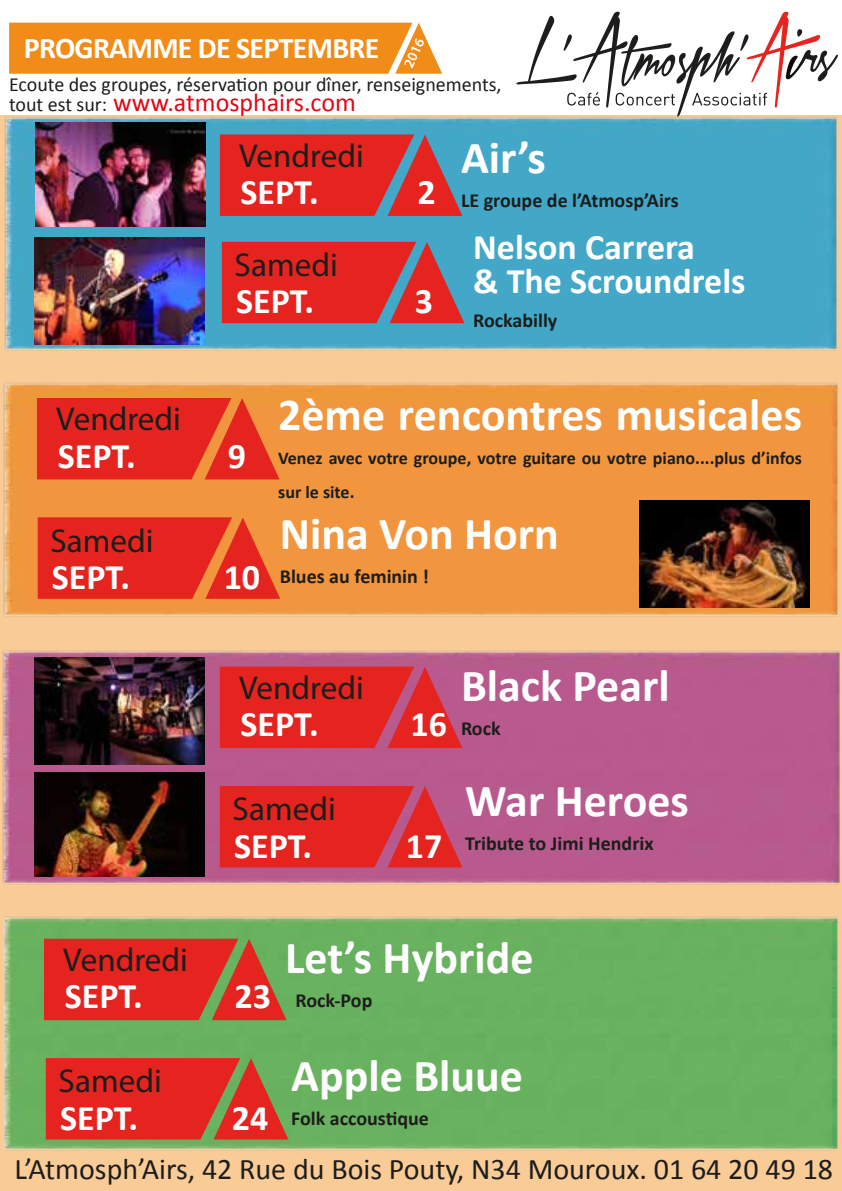
<style>
.page{position:relative;width:842px;height:1191px;background:#fff}
.page>*{position:absolute;margin:0;border:0;box-sizing:border-box;transform-origin:0 0}
.t1{font:700 46px "Calibri";color:#fff}
.t2{font:700 36px/34px "Calibri";color:#fff}
.t3{font:33.2px "Myriad Pro";color:#1d1d1b}
.t4{font:700 30.2px "Calibri";color:#fff}
.t5{font:30px "Calibri";color:#1d1d1b}
.t6{font:700 30px "Calibri";letter-spacing:-.025em;color:#fff}
.t7{font:26px "Calibri";color:#e30613}
.t8{font:700 20px "Calibri";color:#1d1d1b}
.t9{font:20px "Calibri";color:#1d1d1b}
.t10{font:700 18px/34px "Calibri";color:#1d1d1b}
.t11{font:600 14.4px "Myriad Pro";color:#fff}
.s1{font-size:20px;color:#1d1d1b}
.s2{font-size:36px;color:#fff}
</style>
<div class="page">
<img style="left:0;top:73px;width:842px;height:238px">
<img style="left:0;top:311px;width:842px;height:268px">
<img style="left:0;top:579px;width:842px;height:266px">
<img style="left:0;top:845px;width:842px;height:346px">
<svg style="left:220px;top:134px;width:242px;height:82px"></svg>
<svg style="left:222px;top:242px;width:242px;height:81px"></svg>
<svg style="left:37px;top:398px;width:243px;height:81px"></svg>
<svg style="left:38px;top:517px;width:242px;height:82px"></svg>
<svg style="left:220px;top:666px;width:242px;height:82px"></svg>
<svg style="left:220px;top:786px;width:242px;height:81px"></svg>
<svg style="left:44px;top:938px;width:243px;height:82px"></svg>
<svg style="left:46px;top:1058px;width:242px;height:81px"></svg>
<img style="left:35px;top:123px;width:170px;height:103px">
<img style="left:34px;top:238px;width:170px;height:106px">
<img style="left:639px;top:501px;width:170px;height:106px">
<img style="left:34px;top:658px;width:170px;height:106px">
<img style="left:34px;top:773px;width:170px;height:104px">
<svg style="left:516px;top:12px;width:322px;height:105px"></svg>
<div style="left:9px;top:23px;width:433px;height:51px;background:#f28c18"></div>
<h3 class="t6" style="left:24px;top:29px;width:357px">PROGRAMME DE SEPTEMBRE</h3>
<p class="t11" style="left:399px;top:63px;width:32px;rotate:-65deg">2016</p>
<h3 class="t4" style="left:23px;top:34px;width:236px">PROGRAMME DE s</h3>
<p class="t9" style="left:9px;top:72px;width:494px">Ecoute des groupes, réservation pour dîner, renseignements,</p>
<h3 class="t7" style="left:9px;top:86px;width:348px"><span class="s1">tout est sur:</span> www.atmosphairs.com</h3>
<h3 class="t3" style="left:239px;top:135px;width:126px">Vendredi</h3>
<h1 class="t1" style="left:461px;top:128px;width:86px">Air’s</h1>
<p class="t8" style="left:461px;top:187px;width:219px">LE groupe de l’Atmosp’Airs</p>
<h2 class="t2" style="left:473px;top:229px;width:274px">Nelson Carrera<br>&amp; The Scroundrels</h2>
<p class="t8" style="left:473px;top:307px;width:86px">Rockabilly</p>
<h2 class="t2" style="left:241px;top:175px;width:80px">SEPT.</h2>
<h2 class="t2" style="left:418px;top:175px;width:20px">2</h2>
<h3 class="t3" style="left:235px;top:244px;width:105px">Samedi</h3>
<h2 class="t2" style="left:236px;top:284px;width:80px">SEPT.</h2>
<h2 class="t2" style="left:415px;top:284px;width:20px">3</h2>
<h3 class="t3" style="left:56px;top:399px;width:126px">Vendredi</h3>
<h1 class="t1" style="left:278px;top:385px;width:525px">2ème rencontres musicales</h1>
<p class="t10" style="left:278px;top:441px;width:525px">Venez avec votre groupe, votre guitare ou votre piano....plus d’infos sur le site.</p>
<h1 class="t1" style="left:280px;top:505px;width:281px">Nina Von Horn</h1>
<h2 class="t2" style="left:52px;top:560px;width:80px">SEPT.</h2>
<p class="t8" style="left:224px;top:564px;width:207px"><span class="s2">10</span> Blues au feminin !</p>
<h2 class="t2" style="left:58px;top:439px;width:80px">SEPT.</h2>
<h2 class="t2" style="left:228px;top:439px;width:20px">9</h2>
<h3 class="t3" style="left:50px;top:520px;width:105px">Samedi</h3>
<h3 class="t3" style="left:239px;top:667px;width:126px">Vendredi</h3>
<h1 class="t1" style="left:461px;top:656px;width:210px">Black Pearl</h1>
<p class="t8" style="left:461px;top:715px;width:41px">Rock</p>
<h2 class="t2" style="left:241px;top:707px;width:80px">SEPT.</h2>
<h2 class="t2" style="left:410px;top:707px;width:38px">16</h2>
<h3 class="t3" style="left:233px;top:788px;width:105px">Samedi</h3>
<h1 class="t1" style="left:465px;top:771px;width:225px">War Heroes</h1>
<h2 class="t2" style="left:234px;top:828px;width:80px">SEPT.</h2>
<p class="t8" style="left:406px;top:831px;width:249px"><span class="s2">17</span> Tribute to Jimi Hendrix</p>
<h3 class="t3" style="left:63px;top:939px;width:126px">Vendredi</h3>
<h1 class="t1" style="left:285px;top:928px;width:250px">Let’s Hybride</h1>
<p class="t8" style="left:296px;top:987px;width:78px">Rock-Pop</p>
<h2 class="t2" style="left:65px;top:979px;width:80px">SEPT.</h2>
<h2 class="t2" style="left:235px;top:979px;width:38px">23</h2>
<h3 class="t3" style="left:59px;top:1060px;width:105px">Samedi</h3>
<h1 class="t1" style="left:291px;top:1046px;width:233px">Apple Bluue</h1>
<h2 class="t2" style="left:60px;top:1100px;width:80px">SEPT.</h2>
<p class="t8" style="left:232px;top:1105px;width:199px"><span class="s2">24</span> Folk accoustique</p>
<h3 class="t5" style="left:14px;top:1149px;width:820px">L’Atmosph’Airs, 42 Rue du Bois Pouty, N34 Mouroux. 01 64 20 49 18</h3>
</div>
